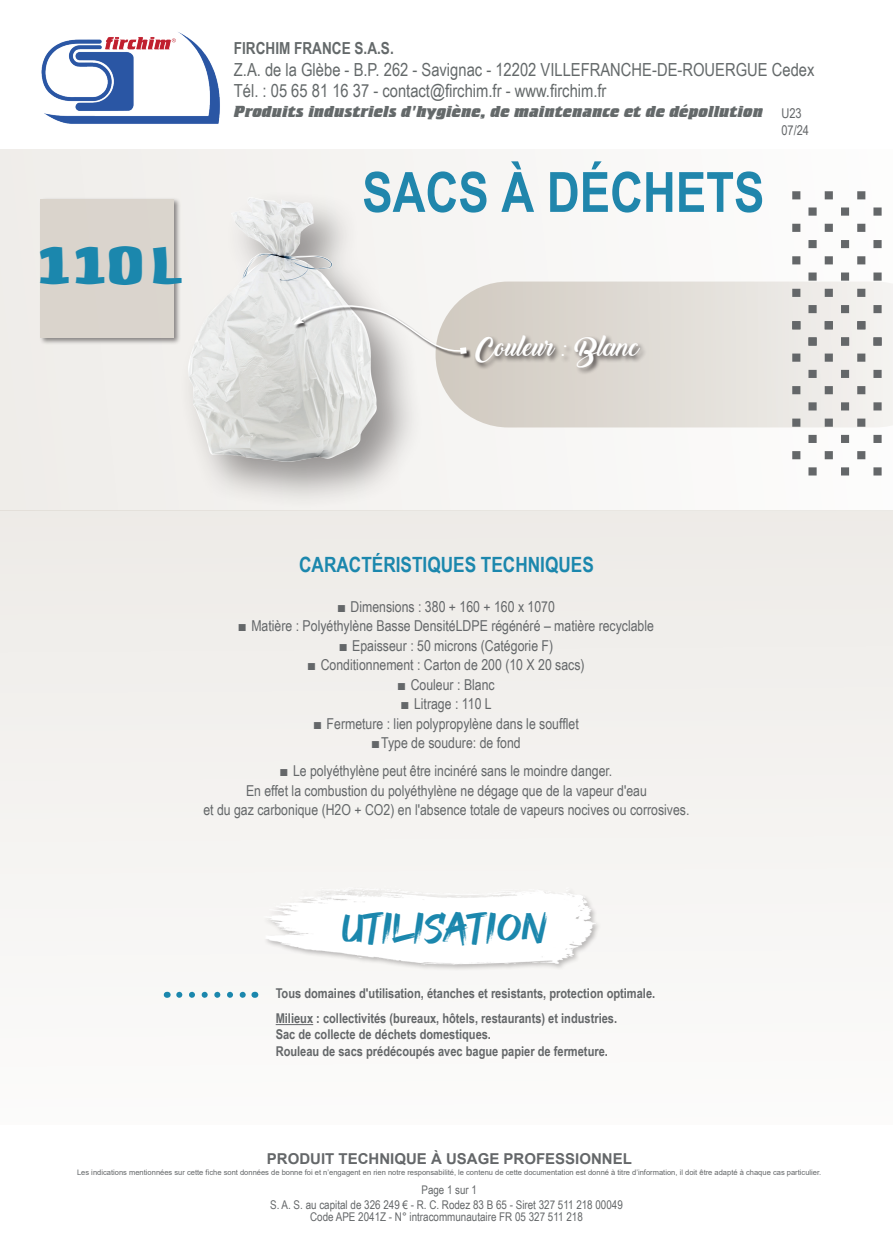
<style>
.page{position:relative;width:893px;height:1251px;background:#fff}
.page>*{position:absolute;margin:0;border:0;box-sizing:border-box;transform-origin:0 0}
.t1{font:133.5px/129.8px "Arial Narrow";color:#646769}
.t2{font:700 55.5px "Arial Narrow";color:#2086ac}
.t3{font:42.9px "Super Black SF";color:#1b87ad}
.t4{font:42px "GOODBRUSH";color:#1b87ad}
.t5{font:25.5px "Backto Black Demo";color:#fff}
.t6{font:700 21px "Arial Narrow";color:#1b87ad}
.t7{font:18px/21.6px "Arial Narrow";color:#64696a}
.t8{font:16.5px "Crillee Extra Bold Italic Plain";color:#64696a}
.t9{font:700 16.5px "Arial Narrow";color:#64696a}
.t10{font:15px/19.5px "Arial Narrow";color:#646769;text-align:center}
.t11{font:700 15px "Arial";color:#646769}
.t12{font:700 13.5px/24.8px "Arial Narrow";color:#646769}
.t13{font:13.5px/16.2px "Arial Narrow";color:#646769}
.t14{font:12px/12px "Arial Narrow";color:#646769;text-align:center}
.t15{font:11.85px "Arial Narrow";color:#646769}
.t16{font:7.5px "Arial";color:#646769}
</style>
<div class="page">
<div style="left:0;top:510px;width:893px;height:614px;background:#f4f3f0"></div>
<svg style="left:0;top:149px;width:893px;height:361px;fill:#f6f5f3"></svg>
<div style="left:178px;top:188px;width:247px;height:322px;background:#f2f0ed"></div>
<img style="left:116px;top:163px;width:320px;height:328px">
<div style="left:474px;top:334px;width:173px;height:41px;background:#231f20;opacity:.75"></div>
<hr style="left:276px;top:1023px;width:37px;height:1px;background:#646769">
<div style="left:39px;top:197px;width:142px;height:148px;background:#231f20;opacity:.75"></div>
<div style="left:40px;top:199px;width:133px;height:138px;background:#dad4cd"></div>
<svg style="left:179px;top:991px;width:67px;height:6px"></svg>
<img style="left:266px;top:889px;width:332px;height:80px">
<img style="left:41px;top:32px;width:179px;height:92px">
<div style="left:294px;top:306px;width:177px;height:52px;background:#231f20;opacity:.75"></div>
<svg style="left:293px;top:300px;width:174px;height:54px"></svg>
<h3 class="t3" style="left:37px;top:236px;width:146px">110 L</h3>
<p class="t9" style="left:234px;top:36px;width:161px">FIRCHIM FRANCE S.A.S.</p>
<p class="t7" style="left:234px;top:58px;width:582px">Z.A. de la Glèbe - B.P. 262 - Savignac - 12202 VILLEFRANCHE-DE-ROUERGUE Cedex<br>Tél. : 05 65 81 16 37 - contact@firchim.fr - www.firchim.fr</p>
<p class="t8" style="left:234px;top:102px;width:531px">Produits industriels d'hygiène, de maintenance et de dépollution</p>
<p class="t13" style="left:781px;top:105px;width:29px">U23<br>07/24</p>
<h2 class="t2" style="left:362px;top:150px;width:404px">SACS À DÉCHETS</h2>
<h3 class="t5" style="left:476px;top:332px;width:165px">Couleur : Blanc</h3>
<h1 class="t1" style="left:786px;top:196px;width:96px">░ ░</h1>
<h3 class="t6" style="left:299px;top:549px;width:296px">CARACTÉRISTIQUES TECHNIQUES</h3>
<p class="t10" style="left:338px;top:595px;width:218px">■ Dimensions : 380 + 160 + 160 x 1070</p>
<p class="t10" style="left:239px;top:615px;width:417px">■ Matière : Polyéthylène Basse DensitéLDPE régénéré – matière recyclable</p>
<p class="t10" style="left:340px;top:634px;width:215px">■ Epaisseur : 50 microns (Catégorie F)</p>
<p class="t10" style="left:308px;top:654px;width:278px">■ Conditionnement : Carton de 200 (10 X 20 sacs)</p>
<p class="t10" style="left:398px;top:673px;width:98px">■ Couleur : Blanc</p>
<p class="t10" style="left:402px;top:693px;width:92px">■ Litrage : 110 L</p>
<p class="t10" style="left:314px;top:712px;width:266px">■ Fermeture : lien polypropylène dans le soufflet</p>
<p class="t10" style="left:372px;top:732px;width:150px">■Type de soudure: de fond</p>
<p class="t10" style="left:203px;top:760px;width:488px">■ Le polyéthylène peut être incinéré sans le moindre danger.<br>En effet la combustion du polyéthylène ne dégage que de la vapeur d'eau<br>et du gaz carbonique (H2O + CO2) en l'absence totale de vapeurs nocives ou corrosives.</p>
<h3 class="t4" style="left:342px;top:903px;width:207px">UTILISATION</h3>
<p class="t12" style="left:276px;top:980px;width:381px">Tous domaines d'utilisation, étanches et resistants, protection optimale.<br>Milieux : collectivités (bureaux, hôtels, restaurants) et industries.</p>
<p class="t12" style="left:276px;top:1025px;width:334px;line-height:16.2px">Sac de collecte de déchets domestiques.<br>Rouleau de sacs prédécoupés avec bague papier de fermeture.</p>
<p class="t11" style="left:267px;top:1147px;width:367px">PRODUIT TECHNIQUE À USAGE PROFESSIONNEL</p>
<p class="t16" style="left:77px;top:1166px;width:746px">Les indications mentionnées sur cette fiche sont données de bonne foi et n’engagent en rien notre responsabilité, le contenu de cette documentation est donné à titre d’information, il doit être adapté à chaque cas particulier.</p>
<p class="t15" style="left:422px;top:1180px;width:57px">Page 1 sur 1</p>
<p class="t14" style="left:270px;top:1197px;width:354px">S. A. S. au capital de 326 249 € - R. C. Rodez 83 B 65 - Siret 327 511 218 00049<br>Code APE 2041Z - N° intracommunautaire FR 05 327 511 218</p>
</div>
